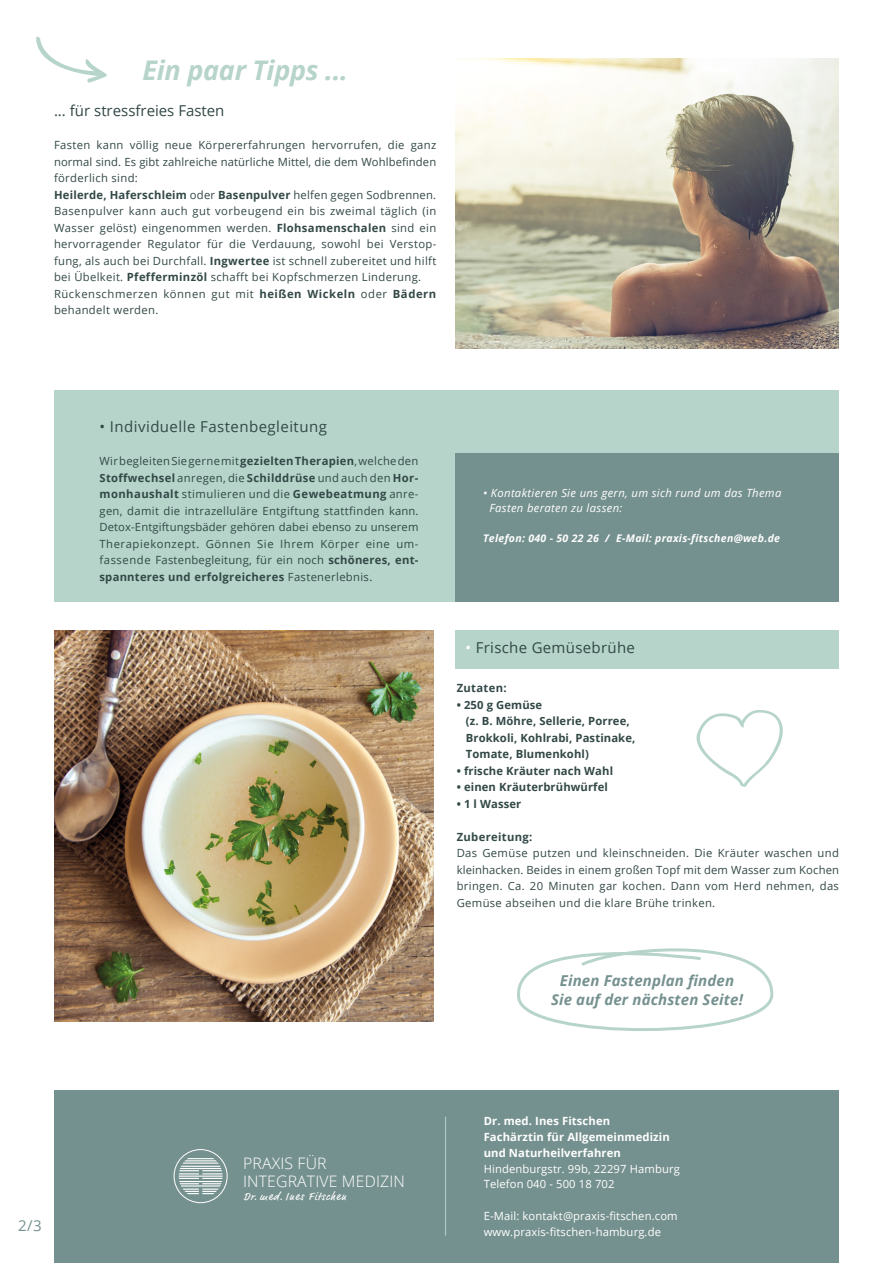
<style>
.page{position:relative;width:893px;height:1263px;background:#fff}
.page>*{position:absolute;margin:0;border:0;box-sizing:border-box;transform-origin:0 0}
.t1{font:italic 700 27px "Open Sans";letter-spacing:-.01em;color:#b6d4ca}
.t2{font:300 15.75px/17.2px "Open Sans";letter-spacing:.01em;color:#fff}
.t3{font:15px "Open Sans";letter-spacing:.02em;color:#324846}
.t4{font:italic 700 15px/19.5px "Open Sans";letter-spacing:.01em;color:#75918f;text-align:center}
.t5{font:15px "Open Sans";color:#324846}
.t6{font:15px "Open Sans";color:#75918f}
.t7{font:11.25px/16.5px "Open Sans";letter-spacing:.03em;color:#324846;text-align:justify}
.t8{font:700 11.25px/16.5px "Open Sans";letter-spacing:.01em;color:#324846}
.t9{font:11.25px/15.8px "Open Sans";letter-spacing:.01em;color:#fff}
.t10{font:700 11.25px/15.8px "Open Sans";letter-spacing:.01em;color:#fff}
.t11{font:italic 11.25px/15px "Open Sans";letter-spacing:.03em;color:#fff}
.t12{font:700 11.25px "Open Sans";letter-spacing:.03em;color:#324846}
.t13{font:11.1px "Market Pro";letter-spacing:.09em;color:#fff}
.t14{font:italic 700 10.5px "Open Sans";letter-spacing:.03em;color:#fff}
.s1{font-weight:700}
.s2{color:#fff}
</style>
<div class="page">
<div style="left:455px;top:630px;width:384px;height:38px;background:#b6d4ca"></div>
<div style="left:54px;top:390px;width:785px;height:212px;background:#b6d4ca"></div>
<div style="left:455px;top:454px;width:384px;height:148px;background:#75918f"></div>
<svg style="left:696px;top:710px;width:87px;height:77px"></svg>
<img style="left:54px;top:630px;width:380px;height:391px">
<svg style="left:36px;top:36px;width:71px;height:47px"></svg>
<img style="left:455px;top:58px;width:384px;height:291px">
<svg style="left:517px;top:948px;width:257px;height:83px"></svg>
<div style="left:54px;top:1091px;width:784px;height:172px;background:#75918f"></div>
<hr style="left:445px;top:1117px;width:1px;height:118px;background:#b6d4ca">
<svg style="left:179px;top:1158px;width:44px;height:36px"></svg>
<div style="left:174px;top:1149px;width:54px;height:54px;border:1px solid #fff;border-radius:50%"></div>
<h1 class="t1" style="left:142px;top:51px;width:207px">Ein paar Tipps ...</h1>
<h3 class="t5" style="left:54px;top:100px;width:172px">... für stressfreies Fasten</h3>
<p class="t7" style="left:54px;top:136px;width:384px;text-align:left">Fasten kann völlig neue Körpererfahrungen hervorrufen, die ganz normal sind. Es gibt zahlreiche natürliche Mittel, die dem Wohlbefinden förderlich sind:<br><span class="s1">Heilerde, Haferschleim</span> oder <span class="s1">Basenpulver</span> helfen gegen Sodbrennen.<br>Basenpulver kann auch gut vorbeugend ein bis zweimal täglich (in Wasser gelöst) eingenommen werden. <span class="s1">Flohsamenschalen</span> sind ein hervorragender Regulator für die Verdauung, sowohl bei Verstop&shy;fung, als auch bei Durchfall. <span class="s1">Ingwertee</span> ist schnell zubereitet und hilft bei Übelkeit. <span class="s1">Pfefferminzöl</span> schafft bei Kopfschmerzen Linderung.<br>Rückenschmerzen können gut mit <span class="s1">heißen Wickeln</span> oder <span class="s1">Bädern </span>behandelt werden.</p>
<h3 class="t3" style="left:99px;top:416px;width:229px">• Individuelle Fastenbegleitung</h3>
<p class="t7" style="left:99px;top:452px;width:320px">Wir begleiten Sie gerne mit <span class="s1">gezielten Therapien</span>, welche den <span class="s1">Stoffwechsel</span> anregen, die <span class="s1">Schilddrüse</span> und auch den <span class="s1">Hor&shy;monhaushalt</span> stimulieren und die <span class="s1">Gewebeatmung</span> anre&shy;gen, damit die intrazelluläre Entgiftung stattfinden kann.<br>Detox-Entgiftungsbäder gehören dabei ebenso zu unserem Therapiekonzept. Gönnen Sie Ihrem Körper eine um&shy;fassende Fastenbegleitung, für ein noch <span class="s1">schöneres, ent&shy;spannteres und erfolgreicheres</span> Fastenerlebnis.</p>
<p class="t11" style="left:490px;top:485px;width:293px;text-indent:-7px">• Kontaktieren Sie uns gern, um sich rund um das Thema<br>Fasten beraten zu lassen:</p>
<p class="t14" style="left:483px;top:531px;width:298px">Telefon: 040 - 50 22 26 / E-Mail: praxis-fitschen@web.de</p>
<h3 class="t3" style="left:465px;top:637px;width:171px"><span class="s2">•</span> Frische Gemüsebrühe</h3>
<p class="t12" style="left:457px;top:680px;width:52px">Zutaten:</p>
<p class="t8" style="left:466px;top:696px;width:171px;text-indent:-9px">• 250 g Gemüse<br>(z. B. Möhre, Sellerie, Porree,<br>Brokkoli, Kohlrabi, Pastinake,<br>Tomate, Blumenkohl)</p>
<p class="t8" style="left:457px;top:762px;width:158px">• frische Kräuter nach Wahl</p>
<p class="t8" style="left:457px;top:779px;width:153px">• einen Kräuterbrühwürfel</p>
<p class="t8" style="left:457px;top:795px;width:66px">• 1 l Wasser</p>
<p class="t12" style="left:457px;top:829px;width:77px">Zubereitung:</p>
<p class="t7" style="left:457px;top:845px;width:384px">Das Gemüse putzen und kleinschneiden. Die Kräuter waschen und kleinhacken. Beides in einem großen Topf mit dem Wasser zum Kochen bringen. Ca. 20 Minuten gar kochen. Dann vom Herd nehmen, das Gemüse abseihen und die klare Brühe trinken.</p>
<h3 class="t4" style="left:551px;top:970px;width:193px">Einen Fastenplan finden<br>Sie auf der nächsten Seite!</h3>
<h3 class="t6" style="left:18px;top:1215px;width:25px">2/3</h3>
<h2 class="t2" style="left:243px;top:1154px;width:163px">PRAXIS FÜR<br>INTEGRATIVE MEDIZIN</h2>
<p class="t13" style="left:244px;top:1188px;width:104px">Dr. med. Ines Fitschen</p>
<p class="t10" style="left:484px;top:1113px;width:188px">Dr. med. Ines Fitschen<br>Fachärztin für Allgemeinmedizin und Naturheilverfahren</p>
<p class="t9" style="left:484px;top:1160px;width:198px">Hindenburgstr. 99b, 22297 Hamburg<br>Telefon 040 - 500 18 702</p>
<p class="t9" style="left:484px;top:1207px;width:195px">E-Mail: kontakt@praxis-fitschen.com www.praxis-fitschen-hamburg.de</p>
</div>
